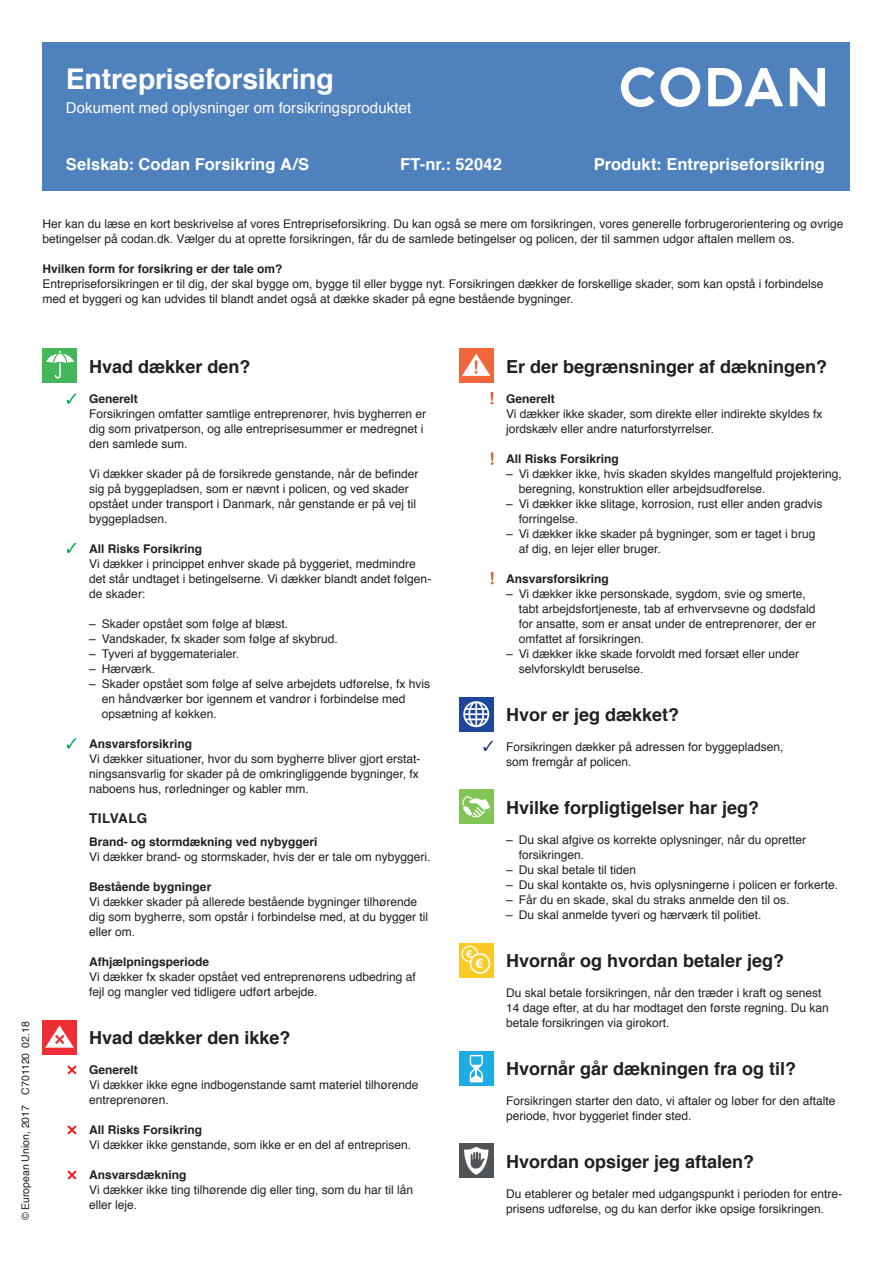
<style>
.page{position:relative;width:893px;height:1263px;background:#fff}
.page>*{position:absolute;margin:0;border:0;box-sizing:border-box;transform-origin:0 0}
.t1{font:700 28.5px "Helvetica";letter-spacing:-.01em;color:#fff}
.Helvetica_bold_melle{font:700 18px "Helvetica";color:#231f20}
.t2{font:700 16.5px "Helvetica";color:#fff}
.t3{font:15px "Helvetica";letter-spacing:.005em;color:#fff}
.t4{font:700 13.5px "Helvetica";letter-spacing:.03em;color:#231f20}
.t5{font:12px/15px "Helvetica";color:#231f20}
.Helvetica_bold_melle-2{font:700 12px "Helvetica";color:#231f20}
.t6{font:10.5px "Helvetica";color:#231f20}
</style>
<div class="page">
<div style="left:43px;top:43px;width:807px;height:148px;background:#4f81bd"></div>
<svg style="left:621px;top:67px;width:204px;height:40px"></svg>
<div style="left:43px;top:349px;width:34px;height:34px;background:#44b75a"></div>
<svg style="left:46px;top:351px;width:28px;height:27px"></svg>
<div style="left:43px;top:1020px;width:34px;height:34px;background:#ee2e34"></div>
<svg style="left:45px;top:1025px;width:29px;height:23px"></svg>
<svg style="left:67px;top:394px;width:10px;height:10px"></svg>
<svg style="left:67px;top:543px;width:10px;height:10px"></svg>
<svg style="left:67px;top:738px;width:10px;height:10px"></svg>
<div style="left:459px;top:349px;width:34px;height:34px;background:#f2663b"></div>
<svg style="left:462px;top:354px;width:28px;height:22px"></svg>
<div style="left:459px;top:697px;width:34px;height:34px;background:#1e469a"></div>
<svg style="left:463px;top:701px;width:26px;height:26px"></svg>
<div style="left:459px;top:790px;width:34px;height:34px;background:#81c555"></div>
<svg style="left:462px;top:796px;width:28px;height:22px"></svg>
<div style="left:459px;top:943px;width:34px;height:34px;background:#fbca27"></div>
<svg style="left:461px;top:945px;width:29px;height:29px"></svg>
<div style="left:459px;top:1052px;width:34px;height:34px;background:#1dace3"></div>
<svg style="left:470px;top:1055px;width:13px;height:27px"></svg>
<svg style="left:67px;top:1065px;width:10px;height:9px"></svg>
<svg style="left:67px;top:1125px;width:10px;height:9px"></svg>
<svg style="left:67px;top:1170px;width:10px;height:9px"></svg>
<svg style="left:491px;top:392px;width:2px;height:12px"></svg>
<svg style="left:491px;top:452px;width:3px;height:13px"></svg>
<svg style="left:491px;top:572px;width:3px;height:12px"></svg>
<svg style="left:483px;top:741px;width:10px;height:10px"></svg>
<div style="left:459px;top:1144px;width:34px;height:34px;background:#505457"></div>
<svg style="left:464px;top:1146px;width:25px;height:29px"></svg>
<p class="t1" style="left:66px;top:56px;width:269px">Entrepriseforsikring</p>
<p class="t3" style="left:66px;top:97px;width:347px">Dokument med oplysninger om forsikringsproduktet</p>
<p class="t2" style="left:66px;top:151px;width:245px">Selskab: Codan Forsikring A/S</p>
<p class="t2" style="left:400px;top:151px;width:103px">FT-nr.: 52042</p>
<p class="t2" style="left:594px;top:151px;width:233px">Produkt: Entrepriseforsikring</p>
<p class="t5" style="left:43px;top:217px;width:802px">Her kan du læse en kort beskrivelse af vores Entrepriseforsikring. Du kan også se mere om forsikringen, vores generelle forbrugerorientering og øvrige betingelser på codan.dk. Vælger du at oprette forsikringen, får du de samlede betingelser og policen, der til sammen udgør aftalen mellem os.</p>
<p class="Helvetica_bold_melle-2" style="left:43px;top:259px;width:242px">Hvilken form for forsikring er der tale om?</p>
<p class="t5" style="left:43px;top:277px;width:783px">Entrepriseforsikringen er til dig, der skal bygge om, bygge til eller bygge nyt. Forsikringen dækker de forskellige skader, som kan opstå i forbindelse med et byggeri og kan udvides til blandt andet også at dække skader på egne bestående bygninger.</p>
<p class="t6" style="left:17px;top:1220px;width:201px;rotate:-90deg">© European Union, 2017 C701120 02.18</p>
<p class="Helvetica_bold_melle" style="left:89px;top:352px;width:163px">Hvad dækker den?</p>
<p class="Helvetica_bold_melle-2" style="left:89px;top:389px;width:50px">Generelt</p>
<p class="t5" style="left:89px;top:406px;width:338px">Forsikringen omfatter samtlige entreprenører, hvis bygherren er dig som privatperson, og alle entreprisesummer er medregnet i den samlede sum.</p>
<p class="t5" style="left:89px;top:466px;width:331px">Vi dækker skader på de forsikrede genstande, når de befinder sig på byggepladsen, som er nævnt i policen, og ved skader opstået under transport i Danmark, når genstande er på vej til byggepladsen.</p>
<p class="Helvetica_bold_melle-2" style="left:89px;top:539px;width:114px">All Risks Forsikring</p>
<p class="t5" style="left:89px;top:556px;width:343px">Vi dækker i princippet enhver skade på byggeriet, medmindre det står undtaget i betingelserne. Vi dækker blandt andet følgen&shy;de skader:</p>
<p class="t5" style="left:89px;top:616px;width:200px">– Skader opstået som følge af blæst.</p>
<p class="t5" style="left:89px;top:631px;width:250px">– Vandskader, fx skader som følge af skybrud.</p>
<p class="t5" style="left:89px;top:646px;width:151px">– Tyveri af byggematerialer.</p>
<p class="t5" style="left:89px;top:661px;width:68px">– Hærværk.</p>
<p class="t5" style="left:102px;top:676px;width:330px;text-indent:-13px">– Skader opstået som følge af selve arbejdets udførelse, fx hvis en håndværker bor igennem et vandrør i forbindelse med opsætning af køkken.</p>
<p class="Helvetica_bold_melle-2" style="left:89px;top:734px;width:104px">Ansvarsforsikring</p>
<p class="t5" style="left:89px;top:751px;width:333px">Vi dækker situationer, hvor du som bygherre bliver gjort erstat&shy;ningsansvarlig for skader på de omkringliggende bygninger, fx naboens hus, rørledninger og kabler mm.</p>
<p class="t4" style="left:89px;top:807px;width:60px">TILVALG</p>
<p class="Helvetica_bold_melle-2" style="left:89px;top:832px;width:230px">Brand- og stormdækning ved nybyggeri</p>
<p class="t5" style="left:89px;top:850px;width:343px">Vi dækker brand- og stormskader, hvis der er tale om nybyggeri.</p>
<p class="Helvetica_bold_melle-2" style="left:89px;top:877px;width:124px">Bestående bygninger</p>
<p class="t5" style="left:89px;top:895px;width:340px">Vi dækker skader på allerede bestående bygninger tilhørende dig som bygherre, som opstår i forbindelse med, at du bygger til eller om.</p>
<p class="Helvetica_bold_melle-2" style="left:89px;top:952px;width:122px">Afhjælpningsperiode</p>
<p class="t5" style="left:89px;top:970px;width:328px">Vi dækker fx skader opstået ved entreprenørens udbedring af fejl og mangler ved tidligere udført arbejde.</p>
<p class="Helvetica_bold_melle" style="left:89px;top:1023px;width:203px">Hvad dækker den ikke?</p>
<p class="Helvetica_bold_melle-2" style="left:89px;top:1060px;width:50px">Generelt</p>
<p class="t5" style="left:89px;top:1078px;width:331px">Vi dækker ikke egne indbogenstande samt materiel tilhørende entreprenøren.</p>
<p class="Helvetica_bold_melle-2" style="left:89px;top:1120px;width:114px">All Risks Forsikring</p>
<p class="t5" style="left:89px;top:1138px;width:323px">Vi dækker ikke genstande, som ikke er en del af entreprisen.</p>
<p class="Helvetica_bold_melle-2" style="left:89px;top:1165px;width:99px">Ansvarsdækning</p>
<p class="t5" style="left:89px;top:1183px;width:325px">Vi dækker ikke ting tilhørende dig eller ting, som du har til lån eller leje.</p>
<p class="Helvetica_bold_melle" style="left:506px;top:352px;width:323px">Er der begrænsninger af dækningen?</p>
<p class="Helvetica_bold_melle-2" style="left:506px;top:389px;width:50px">Generelt</p>
<p class="t5" style="left:506px;top:406px;width:318px">Vi dækker ikke skader, som direkte eller indirekte skyldes fx jordskælv eller andre naturforstyrrelser.</p>
<p class="Helvetica_bold_melle-2" style="left:506px;top:449px;width:114px">All Risks Forsikring</p>
<p class="t5" style="left:519px;top:466px;width:325px;text-indent:-13px">– Vi dækker ikke, hvis skaden skyldes mangelfuld projektering, beregning, konstruktion eller arbejdsudførelse.</p>
<p class="t5" style="left:519px;top:496px;width:305px;text-indent:-13px">– Vi dækker ikke slitage, korrosion, rust eller anden gradvis forringelse.</p>
<p class="t5" style="left:519px;top:526px;width:298px;text-indent:-13px">– Vi dækker ikke skader på bygninger, som er taget i brug af dig, en lejer eller bruger.</p>
<p class="Helvetica_bold_melle-2" style="left:506px;top:569px;width:104px">Ansvarsforsikring</p>
<p class="t5" style="left:519px;top:586px;width:299px;text-indent:-13px">– Vi dækker ikke personskade, sygdom, svie og smerte, tabt arbejdsfortjeneste, tab af erhvervsevne og dødsfald for ansatte, som er ansat under de entreprenører, der er omfattet af forsikringen.</p>
<p class="t5" style="left:519px;top:646px;width:282px;text-indent:-13px">– Vi dækker ikke skade forvoldt med forsæt eller under selvforskyldt beruselse.</p>
<p class="Helvetica_bold_melle" style="left:506px;top:700px;width:175px">Hvor er jeg dækket?</p>
<p class="t5" style="left:506px;top:739px;width:279px">Forsikringen dækker på adressen for byggepladsen, som fremgår af policen.</p>
<p class="Helvetica_bold_melle" style="left:506px;top:793px;width:255px">Hvilke forpligtigelser har jeg?</p>
<p class="t5" style="left:519px;top:832px;width:289px;text-indent:-13px">– Du skal afgive os korrekte oplysninger, når du opretter forsikringen.</p>
<p class="t5" style="left:506px;top:862px;width:132px">– Du skal betale til tiden</p>
<p class="t5" style="left:506px;top:877px;width:334px">– Du skal kontakte os, hvis oplysningerne i policen er forkerte.</p>
<p class="t5" style="left:506px;top:892px;width:285px">– Får du en skade, skal du straks anmelde den til os.</p>
<p class="t5" style="left:506px;top:907px;width:257px">– Du skal anmelde tyveri og hærværk til politiet.</p>
<p class="Helvetica_bold_melle" style="left:506px;top:946px;width:280px">Hvornår og hvordan betaler jeg?</p>
<p class="t5" style="left:506px;top:985px;width:324px">Du skal betale forsikringen, når den træder i kraft og senest<br>14 dage efter, at du har modtaget den første regning. Du kan betale forsikringen via girokort.</p>
<p class="Helvetica_bold_melle" style="left:506px;top:1054px;width:292px">Hvornår går dækningen fra og til?</p>
<p class="t5" style="left:506px;top:1093px;width:331px">Forsikringen starter den dato, vi aftaler og løber for den aftalte periode, hvor byggeriet finder sted.</p>
<p class="Helvetica_bold_melle" style="left:506px;top:1147px;width:250px">Hvordan opsiger jeg aftalen?</p>
<p class="t5" style="left:506px;top:1186px;width:338px">Du etablerer og betaler med udgangspunkt i perioden for entre&shy;prisens udførelse, og du kan derfor ikke opsige forsikringen.</p>
</div>
